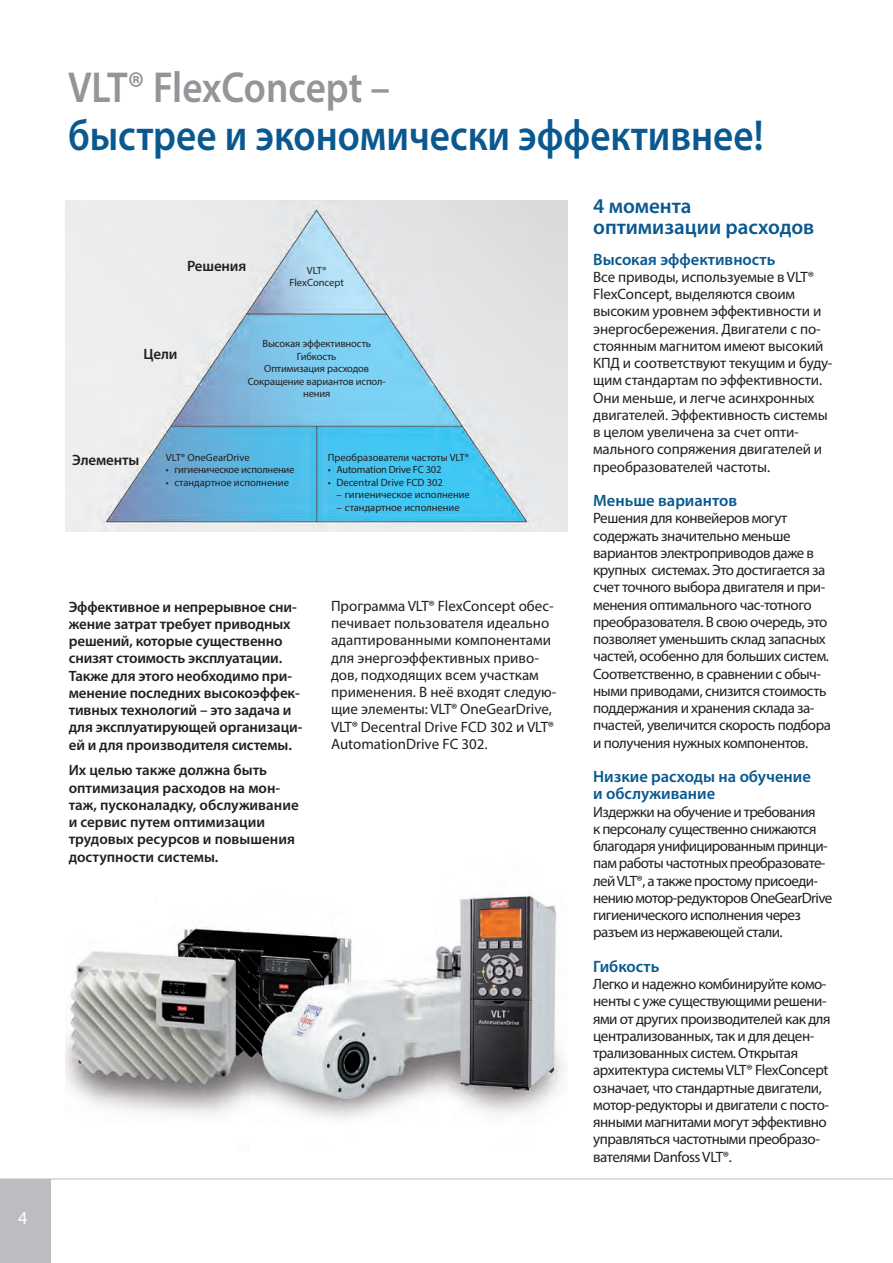
<style>
.page{position:relative;width:893px;height:1263px;background:#fff}
.page>*{position:absolute;margin:0;border:0;box-sizing:border-box;transform-origin:0 0}
.t1{font:600 43.5px "Myriad Pro";color:#09588f;scale:.9 1}
.t2{font:600 43.5px "Myriad Pro";color:#939598;scale:.9 1}
.t3{font:600 21px/21px "Myriad Pro";color:#09588f}
.t4{font:18px "Myriad Pro";color:#fff}
.t5{font:600 16.5px/17.2px "Myriad Pro";color:#09588f}
.t6{font:15px/17.2px "Myriad Pro";letter-spacing:-.03em;color:#231f20}
.t7{font:600 15px/17.2px "Myriad Pro";letter-spacing:-.01em;color:#231f20}
.t8{font:15px/17.2px "Myriad Pro";letter-spacing:-.01em;color:#231f20}
.t9{font:15px/17.2px "Myriad Pro";color:#231f20}
.t10{font:10.5px/12.6px "Myriad Pro";letter-spacing:-.005em;color:#231f20;text-align:center}
</style>
<div class="page">
<div style="left:0;top:1179px;width:50px;height:84px;background:#bcbdc0"></div>
<hr style="left:0;top:1178px;width:893px;height:1px;background:#bcbdc0">
<img style="left:66px;top:895px;width:499px;height:224px">
<img style="left:66px;top:201px;width:502px;height:330px">
<p class="t4" style="left:18px;top:1207px;width:11px">4</p>
<h1 class="t2" style="left:68px;top:59px;width:359px">VLT® FlexConcept –</h1>
<h1 class="t1" style="left:68px;top:107px;width:774px">быстрее и экономически эффективнее!</h1>
<p class="t7" style="left:187px;top:257px;width:61px">Решения</p>
<p class="t10" style="left:290px;top:264px;width:56px">VLT®<br>FlexConcept</p>
<p class="t7" style="left:144px;top:345px;width:36px">Цели</p>
<p class="t10" style="left:248px;top:337px;width:139px">Высокая эффективность<br>Гибкость<br>Оптимизация расходов<br>Сокращение вариантов испол&shy;нения</p>
<p class="t7" style="left:72px;top:451px;width:69px">Элементы</p>
<p class="t10" style="left:166px;top:451px;width:85px">VLT® OneGearDrive</p>
<p class="t10" style="left:166px;top:463px;width:130px">• гигиеническое исполнение</p>
<p class="t10" style="left:166px;top:476px;width:125px">• стандартное исполнение</p>
<p class="t10" style="left:328px;top:451px;width:143px">Преобразователи частоты VLT®</p>
<p class="t10" style="left:328px;top:463px;width:115px">• Automation Drive FC 302</p>
<p class="t10" style="left:328px;top:476px;width:117px">• Decentral Drive FCD 302</p>
<p class="t10" style="left:336px;top:488px;width:135px">– гигиеническое исполнение</p>
<p class="t10" style="left:336px;top:501px;width:125px">– стандартное исполнение</p>
<p class="t7" style="left:69px;top:597px;width:235px">Эффективное и непрерывное сни&shy;жение затрат требует приводных решений, которые существенно снизят стоимость эксплуатации.<br>Также для этого необходимо при&shy;менение последних высокоэффек&shy;тивных технологий – это задача и для эксплуатирующей организаци&shy;ей и для производителя системы.</p>
<p class="t7" style="left:69px;top:761px;width:231px">Их целью также должна быть оптимизация расходов на мон&shy;таж, пусконаладку, обслуживание и сервис путем оптимизации трудовых ресурсов и повышения доступности системы.</p>
<p class="t9" style="left:331px;top:597px;width:227px">Программа VLT® FlexConcept обес&shy;печивает пользователя идеально адаптированными компонентами для энергоэффективных приво&shy;дов, подходящих всем участкам применения. В неё входят следую&shy;щие элементы: VLT® OneGearDrive,<br>VLT® Decentral Drive FCD 302 и VLT®<br>AutomationDrive FC 302.</p>
<h2 class="t3" style="left:593px;top:195px;width:223px">4 момента оптимизации расходов</h2>
<p class="t5" style="left:593px;top:250px;width:184px">Высокая эффективность</p>
<p class="t8" style="left:593px;top:268px;width:241px">Все приводы, используемые в VLT® FlexConcept, выделяются своим высоким уровнем эффективности и энергосбережения. Двигатели с по&shy;стоянным магнитом имеют высокий КПД и соответствуют текущим и буду&shy;щим стандартам по эффективности.<br>Они меньше, и легче асинхронных двигателей. Эффективность системы в целом увеличена за счет опти&shy;мального сопряжения двигателей и преобразователей частоты.</p>
<p class="t5" style="left:593px;top:491px;width:145px">Меньше вариантов</p>
<p class="t6" style="left:593px;top:509px;width:239px">Решения для конвейеров могут содержать значительно меньше вариантов электроприводов даже в крупных системах. Это достигается за счет точного выбора двигателя и при&shy;менения оптимального час-тотного преобразователя. В свою очередь, это позволяет уменьшить склад запасных частей, особенно для больших систем.<br>Соответственно, в сравнении с обыч&shy;ными приводами, снизится стоимость поддержания и хранения склада за&shy;пчастей, увеличится скорость подбора и получения нужных компонентов.</p>
<p class="t5" style="left:593px;top:767px;width:219px">Низкие расходы на обучение и обслуживание</p>
<p class="t6" style="left:593px;top:803px;width:241px">Издержки на обучение и требования<br>к персоналу существенно снижаются благодаря унифицированным принци&shy;пам работы частотных преобразовате&shy;лей VLT®, а также простому присоеди&shy;нению мотор-редукторов OneGearDrive гигиенического исполнения через разъем из нержавеющей стали.</p>
<p class="t5" style="left:593px;top:957px;width:68px">Гибкость</p>
<p class="t6" style="left:593px;top:975px;width:239px">Легко и надежно комбинируйте комо&shy;ненты с уже существующими решени&shy;ями от других производителей как для централизованных, так и для децен&shy;трализованных систем. Открытая архитектура системы VLT® FlexConcept означает, что стандартные двигатели, мотор-редукторы и двигатели с посто&shy;янными магнитами могут эффективно управляться частотными преобразо&shy;вателями Danfoss VLT®.</p>
</div>
